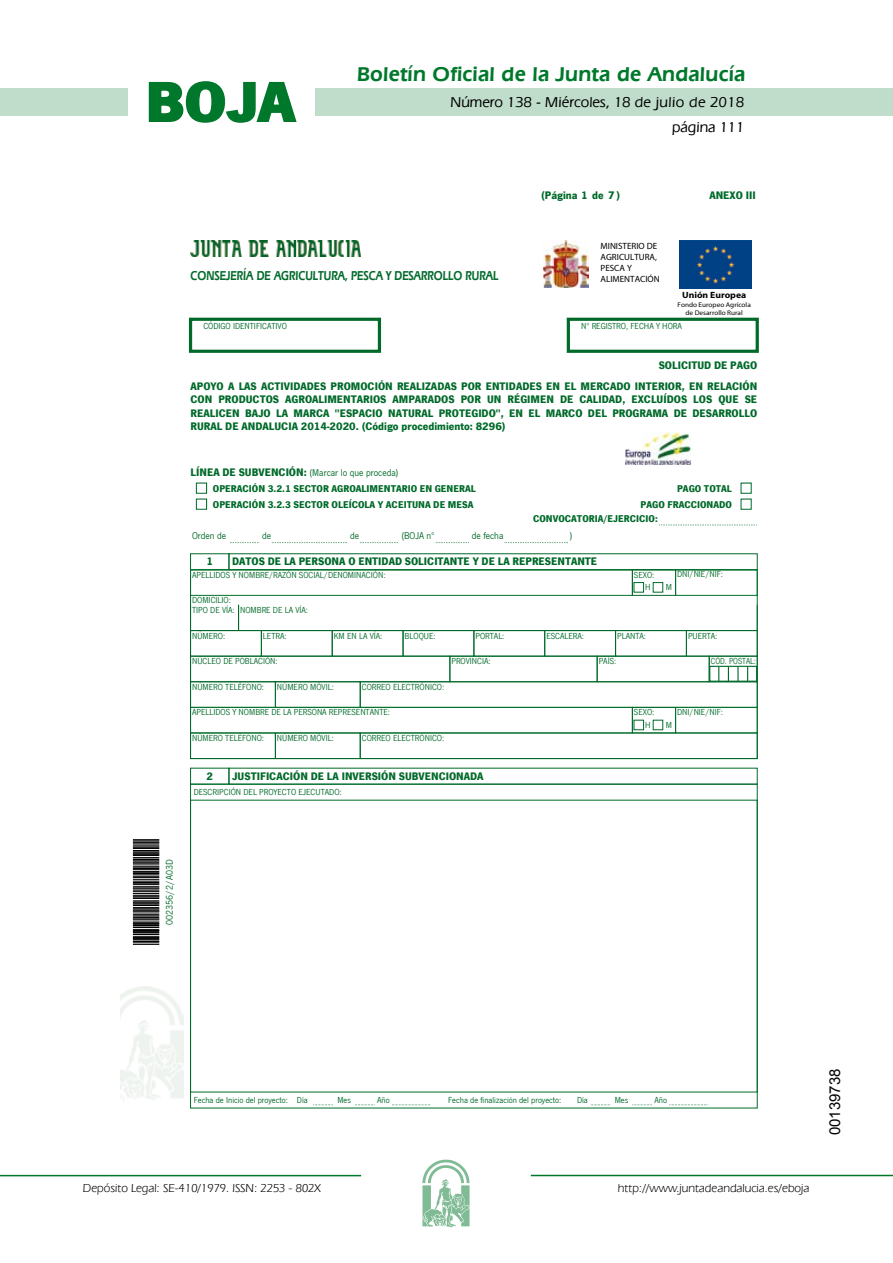
<style>
.page{position:relative;width:893px;height:1263px;background:#fff}
.page>*{position:absolute;margin:0;border:0;box-sizing:border-box;transform-origin:0 0}
.t1{font:700 57.75px "News Got T";color:#00782c;scale:1.14 1}
.t2{font:600 21px "Eras IT Cby BT";letter-spacing:.01em;color:#00782c}
.t3{font:500 15px/24.5px "Eras IT Cby BT";color:#000;text-align:right}
.t4{font:15px "Arial";color:#000}
.t5{font:600 13.5px "Eras IT Cby BT";color:#006a2a;scale:.8 1}
.t6{font:12px "Eras IT Cby BT";color:#000}
.t7{font:700 11.25px/13.5px "News Got T";color:#006a2a;text-align:right}
.t8{font:700 10.2px/16px "News Got T";color:#006a2a}
.t9{font:10.2px "News Got T";color:#006a2a}
.t10{font:9px/12.5px "News Got T";color:#006a2a}
.t11{font:9px/10.8px "Myriad Pro";color:#000}
.t12{font:700 9px "Myriad Pro";color:#000;scale:1.07 1}
.t13{font:9px "News Got T";color:#006a2a;scale:.93 1}
.t14{font:6.75px/8.1px "Myriad Pro";color:#000;text-align:center;scale:1.07 1}
.s1{font-size:11.25px}
.s2{font-weight:400}
</style>
<div class="page">
<div style="left:315px;top:88px;width:577px;height:28px;background:#bfddca"></div>
<div style="left:0;top:88px;width:128px;height:28px;background:#bfddca"></div>
<hr style="left:0;top:1175px;width:361px;height:1px;background:#00782c">
<svg style="left:422px;top:1159px;width:47px;height:68px"></svg>
<hr style="left:531px;top:1175px;width:361px;height:1px;background:#00782c">
<svg style="left:148px;top:81px;width:149px;height:42px"></svg>
<img style="left:190px;top:240px;width:170px;height:16px">
<img style="left:543px;top:240px;width:45px;height:48px">
<img style="left:679px;top:240px;width:72px;height:48px">
<div style="left:189px;top:318px;width:192px;height:35px;border:3px solid #006a2a"></div>
<div style="left:566px;top:318px;width:192px;height:35px;border:3px solid #006a2a"></div>
<img style="left:626px;top:432px;width:64px;height:32px">
<div style="left:196px;top:483px;width:11px;height:11px;border:1px solid #006a2a"></div>
<div style="left:196px;top:499px;width:11px;height:11px;border:1px solid #006a2a"></div>
<svg style="left:659px;top:525px;width:98px;height:1px"></svg>
<svg style="left:230px;top:542px;width:29px;height:1px"></svg>
<svg style="left:272px;top:542px;width:75px;height:1px"></svg>
<svg style="left:360px;top:542px;width:38px;height:1px"></svg>
<svg style="left:436px;top:542px;width:33px;height:1px"></svg>
<svg style="left:504px;top:542px;width:64px;height:1px"></svg>
<div style="left:190px;top:570px;width:442px;height:26px;border:1px solid #00722c"></div>
<div style="left:632px;top:570px;width:43px;height:26px;border:1px solid #006a2a"></div>
<div style="left:633px;top:582px;width:11px;height:10px;border:1px solid #006a2a"></div>
<div style="left:653px;top:582px;width:10px;height:10px;border:1px solid #006a2a"></div>
<div style="left:675px;top:570px;width:82px;height:26px;border:1px solid #00722c"></div>
<svg style="left:190px;top:605px;width:1px;height:25px"></svg>
<svg style="left:757px;top:605px;width:1px;height:26px"></svg>
<svg style="left:238px;top:605px;width:1px;height:25px"></svg>
<div style="left:190px;top:630px;width:71px;height:26px;border:1px solid #006a2a"></div>
<div style="left:261px;top:630px;width:71px;height:26px;border:1px solid #006a2a"></div>
<div style="left:332px;top:630px;width:71px;height:26px;border:1px solid #006a2a"></div>
<div style="left:403px;top:630px;width:71px;height:26px;border:1px solid #006a2a"></div>
<div style="left:473px;top:630px;width:72px;height:26px;border:1px solid #006a2a"></div>
<div style="left:544px;top:630px;width:71px;height:26px;border:1px solid #006a2a"></div>
<div style="left:615px;top:630px;width:71px;height:26px;border:1px solid #006a2a"></div>
<div style="left:686px;top:630px;width:71px;height:26px;border:1px solid #006a2a"></div>
<div style="left:190px;top:656px;width:260px;height:26px;border:1px solid #006a2a"></div>
<div style="left:449px;top:656px;width:148px;height:26px;border:1px solid #006a2a"></div>
<div style="left:597px;top:656px;width:112px;height:26px;border:1px solid #006a2a"></div>
<div style="left:709px;top:656px;width:48px;height:26px;border:1px solid #006a2a"></div>
<div style="left:190px;top:707px;width:442px;height:26px;border:1px solid #00722c"></div>
<div style="left:632px;top:707px;width:43px;height:26px;border:1px solid #006a2a"></div>
<div style="left:633px;top:720px;width:11px;height:10px;border:1px solid #006a2a"></div>
<div style="left:675px;top:707px;width:82px;height:26px;border:1px solid #00722c"></div>
<div style="left:190px;top:733px;width:85px;height:26px;border:1px solid #006a2a"></div>
<div style="left:275px;top:733px;width:85px;height:26px;border:1px solid #006a2a"></div>
<div style="left:360px;top:733px;width:397px;height:26px;border:1px solid #006a2a"></div>
<svg style="left:313px;top:1105px;width:20px;height:1px"></svg>
<svg style="left:355px;top:1105px;width:20px;height:1px"></svg>
<svg style="left:392px;top:1105px;width:38px;height:1px"></svg>
<svg style="left:591px;top:1105px;width:19px;height:1px"></svg>
<svg style="left:632px;top:1105px;width:20px;height:1px"></svg>
<svg style="left:669px;top:1105px;width:39px;height:1px"></svg>
<svg style="left:133px;top:839px;width:26px;height:106px;background:#494949"></svg>
<div style="left:709px;top:666px;width:48px;height:16px;border:1px solid #006a2a"></div>
<svg style="left:718px;top:667px;width:1px;height:14px"></svg>
<svg style="left:727px;top:667px;width:2px;height:14px"></svg>
<svg style="left:737px;top:667px;width:1px;height:14px"></svg>
<svg style="left:747px;top:667px;width:1px;height:14px"></svg>
<h1 class="t1" style="left:145px;top:68px;width:133px">BOJA</h1>
<h2 class="t2" style="left:357px;top:62px;width:390px">Boletín Oficial de la Junta de Andalucía</h2>
<h3 class="t3" style="left:450px;top:90px;width:295px">Número 138 - Miércoles, 18 de julio de 2018 página 111</h3>
<p class="t7" style="left:541px;top:188px;width:80px">(Página 1 de )</p>
<p class="t7" style="left:608px;top:188px;width:8px">7</p>
<p class="t7" style="left:709px;top:188px;width:48px">ANEXO III</p>
<h3 class="t5" style="left:190px;top:267px;width:386px">CONSEJERÍA DE AGRICULTURA, PESCA Y DESARROLLO RURAL</h3>
<p class="t11" style="left:600px;top:241px;width:61px">MINISTERIO DE<br>AGRICULTURA,<br>PESCA Y<br>ALIMENTACIÓN</p>
<p class="t12" style="left:682px;top:292px;width:61px">Unión Europea</p>
<p class="t14" style="left:677px;top:301px;width:70px">Fondo Europeo Agrícola de Desarrollo Rural</p>
<p class="t10" style="left:203px;top:320px;width:85px">CÓDIGO IDENTIFICATIVO</p>
<p class="t10" style="left:581px;top:320px;width:102px">Nº REGISTRO, FECHA Y HORA</p>
<p class="t7" style="left:190px;top:355px;width:568px;line-height:20.4px">SOLICITUD DE PAGO<br>APOYO A LAS ACTIVIDADES PROMOCIÓN REALIZADAS POR ENTIDADES EN EL MERCADO INTERIOR, EN RELACIÓN</p>
<p class="t7" style="left:190px;top:393px;width:568px;text-align:justify">CON PRODUCTOS AGROALIMENTARIOS AMPARADOS POR UN RÉGIMEN DE CALIDAD, EXCLUÍDOS LOS QUE SE REALICEN BAJO LA MARCA "ESPACIO NATURAL PROTEGIDO", EN EL MARCO DEL PROGRAMA DE DESARROLLO RURAL DE ANDALUCIA 2014-2020. (Código procedimiento: 8296)</p>
<p class="t8" style="left:213px;top:465px;width:264px;text-indent:-22px"><span class="s1">LÍNEA DE SUBVENCIÓN:</span> <span class="s2">(Marcar lo que proceda)<br></span>OPERACIÓN 3.2.1 SECTOR AGROALIMENTARIO EN GENERAL</p>
<p class="t8" style="left:677px;top:481px;width:56px">PAGO TOTAL</p>
<p class="t8" style="left:213px;top:497px;width:262px">OPERACIÓN 3.2.3 SECTOR OLEÍCOLA Y ACEITUNA DE MESA</p>
<p class="t8" style="left:533px;top:497px;width:200px;line-height:14.1px;text-indent:107px">PAGO FRACCIONADO<br>CONVOCATORIA/EJERCICIO:</p>
<p class="t9" style="left:192px;top:530px;width:36px">Orden de</p>
<p class="t9" style="left:262px;top:530px;width:11px">de</p>
<p class="t9" style="left:350px;top:530px;width:11px">de</p>
<p class="t9" style="left:401px;top:530px;width:35px">(BOJA nº</p>
<p class="t9" style="left:472px;top:530px;width:33px">de fecha</p>
<p class="t9" style="left:570px;top:530px;width:4px">)</p>
<p class="t7" style="left:206px;top:555px;width:8px">1</p>
<p class="t7" style="left:232px;top:555px;width:366px">DATOS DE LA PERSONA O ENTIDAD SOLICITANTE Y DE LA REPRESENTANTE</p>
<p class="t10" style="left:192px;top:568px;width:195px">APELLIDOS Y NOMBRE/RAZÓN SOCIAL/DENOMINACIÓN:</p>
<p class="t10" style="left:645px;top:569px;width:11px;text-indent:-11px">SEXO:<br>H</p>
<p class="t10" style="left:677px;top:568px;width:47px">DNI/NIE/NIF:</p>
<p class="t10" style="left:666px;top:581px;width:8px">M</p>
<p class="t10" style="left:192px;top:596px;width:117px;line-height:9.6px">DOMICILIO:<br>TIPO DE VÍA: NOMBRE DE LA VÍA:</p>
<p class="t10" style="left:192px;top:629px;width:35px">NÚMERO:</p>
<p class="t10" style="left:263px;top:629px;width:25px">LETRA:</p>
<p class="t10" style="left:334px;top:629px;width:50px">KM EN LA VÍA:</p>
<p class="t10" style="left:404px;top:629px;width:32px">BLOQUE:</p>
<p class="t10" style="left:475px;top:629px;width:30px">PORTAL:</p>
<p class="t10" style="left:546px;top:629px;width:39px">ESCALERA:</p>
<p class="t10" style="left:617px;top:629px;width:30px">PLANTA:</p>
<p class="t10" style="left:688px;top:629px;width:31px">PUERTA:</p>
<p class="t10" style="left:192px;top:655px;width:87px">NÚCLEO DE POBLACIÓN:</p>
<p class="t10" style="left:451px;top:655px;width:41px">PROVINCIA:</p>
<p class="t10" style="left:598px;top:655px;width:19px">PAÍS:</p>
<p class="t13" style="left:710px;top:656px;width:50px">CÓD. POSTAL:</p>
<p class="t10" style="left:192px;top:681px;width:73px">NÚMERO TELÉFONO:</p>
<p class="t10" style="left:277px;top:681px;width:58px">NÚMERO MÓVIL:</p>
<p class="t10" style="left:362px;top:681px;width:84px">CORREO ELECTRÓNICO:</p>
<p class="t10" style="left:192px;top:706px;width:199px">APELLIDOS Y NOMBRE DE LA PERSONA REPRESENTANTE:</p>
<p class="t10" style="left:645px;top:706px;width:11px;text-indent:-11px">SEXO:<br>H</p>
<p class="t10" style="left:677px;top:706px;width:47px">DNI/NIE/NIF:</p>
<p class="t10" style="left:666px;top:719px;width:8px">M</p>
<p class="t10" style="left:192px;top:732px;width:73px">NÚMERO TELÉFONO:</p>
<p class="t10" style="left:277px;top:732px;width:58px">NÚMERO MÓVIL:</p>
<p class="t10" style="left:362px;top:732px;width:84px">CORREO ELECTRÓNICO:</p>
<p class="t7" style="left:206px;top:769px;width:8px">2</p>
<p class="t7" style="left:232px;top:769px;width:253px">JUSTIFICACIÓN DE LA INVERSIÓN SUBVENCIONADA</p>
<p class="t10" style="left:194px;top:786px;width:149px">DESCRIPCIÓN DEL PROYECTO EJECUTADO:</p>
<p class="t9" style="left:164px;top:925px;width:66px;rotate:-90deg">002356/2/A03D</p>
<p class="t10" style="left:194px;top:1094px;width:115px">Fecha de Inicio del proyecto: Día</p>
<p class="t10" style="left:337px;top:1094px;width:15px">Mes</p>
<p class="t10" style="left:377px;top:1094px;width:14px">Año</p>
<p class="t10" style="left:448px;top:1094px;width:115px">Fecha de finalización del proyecto:</p>
<p class="t10" style="left:577px;top:1094px;width:12px">Día</p>
<p class="t10" style="left:614px;top:1094px;width:15px">Mes</p>
<p class="t10" style="left:654px;top:1094px;width:14px">Año</p>
<h3 class="t6" style="left:83px;top:1181px;width:239px">Depósito Legal: SE-410/1979. ISSN: 2253 - 802X</h3>
<h3 class="t6" style="left:618px;top:1181px;width:193px">http://www.juntadeandalucia.es/eboja</h3>
<h3 class="t4" style="left:825px;top:1135px;width:68px;rotate:-90deg">00139738</h3>
</div>
